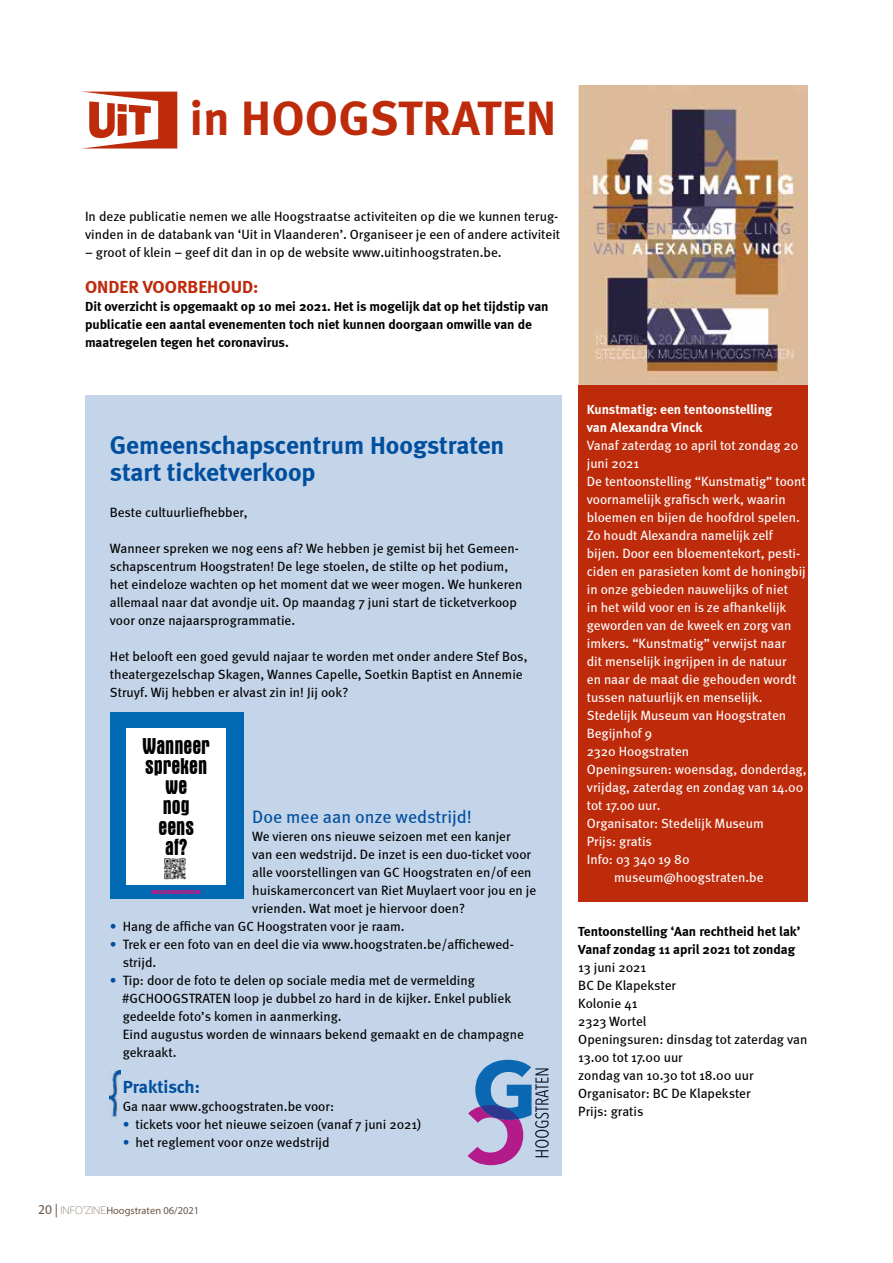
<style>
.page{position:relative;width:893px;height:1263px;background:#fff}
.page>*{position:absolute;margin:0;border:0;box-sizing:border-box;transform-origin:0 0}
.t1{font:700 48px "Meta Pro";color:#bd2b0b}
.t2{font:700 25.5px/27px "Meta";color:#004f9f}
.t3{font:700 condensed 23.1px/20.2px "Aurora BT";color:#000;text-align:center;scale:.92 1}
.t4{font:18px "Meta";color:#004f9f}
.t5{font:700 18px "Meta";color:#bd2b0b}
.t6{font:700 18px "Meta";color:#004f9f}
.t7{font:13.5px/18px "Meta";color:#000}
.t8{font:13.5px "Meta";color:#fff}
.t9{font:700 13.5px/18px "Meta";color:#000}
.t10{font:700 13.5px/18px "Meta";letter-spacing:-.005em;color:#fff}
.t11{font:10.5px "Myriad Pro";color:#685546}
.t12{font:700 condensed 6.45px "Aurora BT";color:#e50b7e;scale:.92 1}
.s1{color:#004f9f}
.s2{font-size:13.5px}
.s3{font-family:"Lane";font-stretch:condensed}
</style>
<div class="page">
<div style="left:578px;top:85px;width:230px;height:817px;background:#bd2b0b"></div>
<img style="left:578px;top:85px;width:230px;height:300px">
<svg style="left:82px;top:92px;width:95px;height:57px"></svg>
<div style="left:85px;top:395px;width:476px;height:781px;background:#c5d5e9"></div>
<img style="left:110px;top:1070px;width:11px;height:47px">
<div style="left:110px;top:712px;width:134px;height:187px;background:#0069b4"></div>
<div style="left:126px;top:728px;width:100px;height:156px;background:#fff"></div>
<img style="left:165px;top:858px;width:21px;height:21px">
<h1 class="t1" style="left:189px;top:88px;width:369px">in HOOGSTRATEN</h1>
<p class="t7" style="left:85px;top:207px;width:477px">In deze publicatie nemen we alle Hoogstraatse activiteiten op die we kunnen terug&shy;vinden in de databank van ‘Uit in Vlaanderen’. Organiseer je een of andere activiteit</p>
<p class="t7" style="left:85px;top:243px;width:418px">– groot of klein – geef dit dan in op de website www.uitinhoogstraten.be.</p>
<h3 class="t5" style="left:85px;top:276px;width:175px">ONDER VOORBEHOUD:</h3>
<p class="t9" style="left:85px;top:297px;width:465px">Dit overzicht is opgemaakt op 10 mei 2021. Het is mogelijk dat op het tijdstip van publicatie een aantal evenementen toch niet kunnen doorgaan omwille van de maatregelen tegen het coronavirus.</p>
<h2 class="t2" style="left:110px;top:431px;width:396px">Gemeenschapscentrum Hoogstraten start ticketverkoop</h2>
<p class="t7" style="left:110px;top:503px;width:139px">Beste cultuurliefhebber,</p>
<p class="t7" style="left:110px;top:539px;width:414px">Wanneer spreken we nog eens af? We hebben je gemist bij het Gemeen&shy;schapscentrum Hoogstraten! De lege stoelen, de stilte op het podium, het eindeloze wachten op het moment dat we weer mogen. We hunkeren allemaal naar dat avondje uit. Op maandag 7 juni start de ticketverkoop voor onze najaarsprogrammatie.</p>
<p class="t7" style="left:110px;top:647px;width:419px">Het belooft een goed gevuld najaar te worden met onder andere Stef Bos, theatergezelschap Skagen, Wannes Capelle, Soetkin Baptist en Annemie<br>Struyf. Wij hebben er alvast zin in! Jij ook?</p>
<h3 class="t3" style="left:143px;top:736px;width:74px">Wanneer spreken we<br>nog eens<br>af?</h3>
<p class="t12" style="left:152px;top:888px;width:55px">www.gchoogstraten.be</p>
<h3 class="t4" style="left:252px;top:806px;width:221px">Doe mee aan onze wedstrijd!</h3>
<p class="t7" style="left:252px;top:827px;width:286px">We vieren ons nieuwe seizoen met een kanjer<br>van een wedstrijd. De inzet is een duo-ticket voor alle voorstellingen van GC Hoogstraten en/of een huiskamerconcert van Riet Muylaert voor jou en je vrienden. Wat moet je hiervoor doen?</p>
<p class="t7" style="left:110px;top:917px;width:296px"><span class="s1">•</span> Hang de affiche van GC Hoogstraten voor je raam.</p>
<p class="t7" style="left:123px;top:935px;width:393px;text-indent:-13px"><span class="s1">•</span> Trek er een foto van en deel die via www.hoogstraten.be/affichewed&shy;strijd.</p>
<p class="t7" style="left:122px;top:971px;width:403px;text-indent:-12px"><span class="s1">•</span> Tip: door de foto te delen op sociale media met de vermelding #GCHOOGSTRATEN loop je dubbel zo hard in de kijker. Enkel publiek gedeelde foto’s komen in aanmerking.<br>Eind augustus worden de winnaars bekend gemaakt en de champagne gekraakt.</p>
<h3 class="t6" style="left:123px;top:1076px;width:79px">Praktisch:</h3>
<p class="t7" style="left:123px;top:1097px;width:213px">Ga naar www.gchoogstraten.be voor:</p>
<p class="t7" style="left:123px;top:1115px;width:300px"><span class="s1">•</span> tickets voor het nieuwe seizoen (vanaf 7 juni 2021)</p>
<p class="t7" style="left:123px;top:1133px;width:209px"><span class="s1">•</span> het reglement voor onze wedstrijd</p>
<p class="t11" style="left:38px;top:1204px;width:163px"><span class="s2">20 |</span> <span class="s3">INFO’ZINE</span>Hoogstraten 06/2021</p>
<p class="t10" style="left:587px;top:400px;width:187px">Kunstmatig: een tentoonstelling van Alexandra Vinck</p>
<p class="t8" style="left:587px;top:438px;width:213px">Vanaf zaterdag 10 april tot zondag 20</p>
<p class="t8" style="left:587px;top:456px;width:54px">juni 2021</p>
<p class="t8" style="left:587px;top:474px;width:220px">De tentoonstelling “Kunstmatig” toont</p>
<p class="t8" style="left:587px;top:492px;width:200px">voornamelijk grafisch werk, waarin</p>
<p class="t8" style="left:587px;top:510px;width:215px">bloemen en bijen de hoofdrol spelen.</p>
<p class="t8" style="left:587px;top:528px;width:188px">Zo houdt Alexandra namelijk zelf</p>
<p class="t8" style="left:587px;top:546px;width:215px">bijen. Door een bloementekort, pesti-</p>
<p class="t8" style="left:587px;top:564px;width:221px">ciden en parasieten komt de honingbij</p>
<p class="t8" style="left:587px;top:582px;width:203px">in onze gebieden nauwelijks of niet</p>
<p class="t8" style="left:587px;top:600px;width:201px">in het wild voor en is ze afhankelijk</p>
<p class="t8" style="left:587px;top:618px;width:206px">geworden van de kweek en zorg van</p>
<p class="t8" style="left:587px;top:636px;width:201px">imkers. “Kunstmatig” verwijst naar</p>
<p class="t8" style="left:587px;top:654px;width:201px">dit menselijk ingrijpen in de natuur</p>
<p class="t8" style="left:587px;top:672px;width:211px">en naar de maat die gehouden wordt</p>
<p class="t8" style="left:587px;top:690px;width:177px">tussen natuurlijk en menselijk.</p>
<p class="t8" style="left:587px;top:708px;width:201px">Stedelijk Museum van Hoogstraten</p>
<p class="t8" style="left:587px;top:726px;width:67px">Begijnhof 9</p>
<p class="t8" style="left:587px;top:744px;width:104px">2320 Hoogstraten</p>
<p class="t8" style="left:587px;top:762px;width:221px">Openingsuren: woensdag, donderdag,</p>
<p class="t8" style="left:587px;top:780px;width:218px">vrijdag, zaterdag en zondag van 14.00</p>
<p class="t8" style="left:587px;top:798px;width:75px">tot 17.00 uur.</p>
<p class="t8" style="left:587px;top:816px;width:179px">Organisator: Stedelijk Museum</p>
<p class="t8" style="left:587px;top:834px;width:67px">Prijs: gratis</p>
<p class="t8" style="left:587px;top:852px;width:104px">Info: 03 340 19 80</p>
<p class="t8" style="left:614px;top:870px;width:151px">museum@hoogstraten.be</p>
<p class="t9" style="left:578px;top:922px;width:224px">Tentoonstelling ‘Aan rechtheid het lak’<br>Vanaf zondag 11 april 2021 tot zondag</p>
<p class="t7" style="left:578px;top:958px;width:231px">13 juni 2021<br>BC De Klapekster<br>Kolonie 41<br>2323 Wortel<br>Openingsuren: dinsdag tot zaterdag van<br>13.00 tot 17.00 uur<br>zondag van 10.30 tot 18.00 uur<br>Organisator: BC De Klapekster<br>Prijs: gratis</p>
</div>
